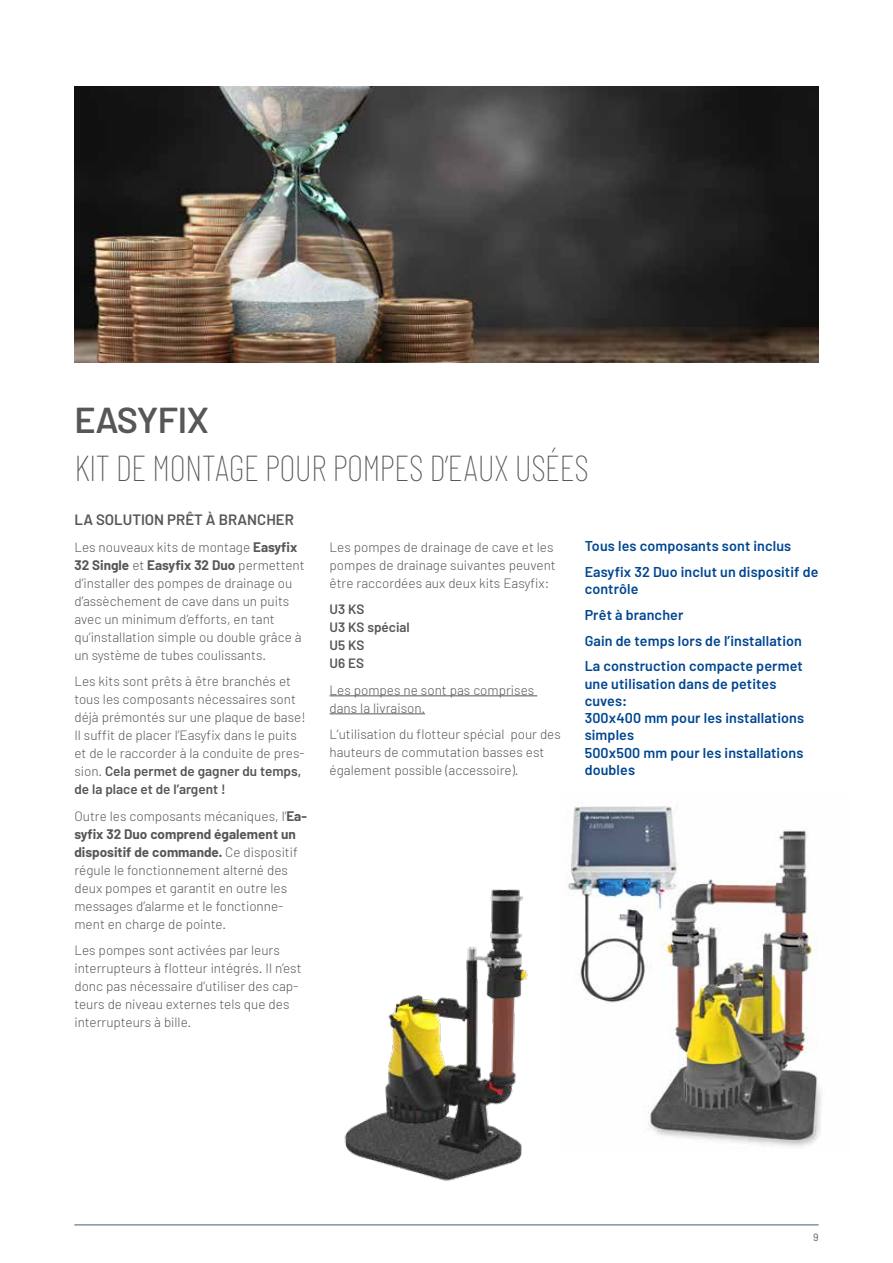
<style>
.page{position:relative;width:893px;height:1263px;background:#fff}
.page>*{position:absolute;margin:0;border:0;box-sizing:border-box;transform-origin:0 0}
.t1{font:100 36px "Barlow Condensed";letter-spacing:-.02em;color:#575756}
.t2{font:600 36px "Barlow";letter-spacing:-.015em;color:#575756}
.t3{font:600 15px "Barlow";color:#575756}
.t4{font:600 14.25px/17.2px "Barlow";letter-spacing:.01em;color:#004691}
.t5{font:300 13.5px/18px "Barlow";color:#575756}
.t6{font:600 13.5px/18px "Barlow";color:#575756}
.t7{font:10.5px "Barlow";color:#575756}
.s1{font-weight:700}
.s2{font-weight:600}
</style>
<div class="page">
<hr style="left:74px;top:1224px;width:745px;height:1px;background:#475c6d">
<img style="left:74px;top:86px;width:745px;height:276px">
<hr style="left:330px;top:695px;width:207px;height:1px;background:#575756">
<hr style="left:330px;top:713px;width:95px;height:1px;background:#575756">
<img style="left:566px;top:803px;width:256px;height:344px">
<img style="left:344px;top:889px;width:184px;height:292px">
<h1 class="t2" style="left:74px;top:397px;width:136px">EASYFIX</h1>
<h1 class="t1" style="left:74px;top:445px;width:516px">KIT DE MONTAGE POUR POMPES D’EAUX USÉES</h1>
<p class="t3" style="left:74px;top:511px;width:221px">LA SOLUTION PRÊT À BRANCHER</p>
<p class="t5" style="left:74px;top:538px;width:232px">Les nouveaux kits de montage <span class="s1">Easyfix 32 Single</span> et <span class="s1">Easyfix 32 Duo</span> permettent d’installer des pompes de drainage ou d’assèchement de cave dans un puits avec un minimum d’efforts, en tant qu’installation simple ou double grâce à un système de tubes coulissants.</p>
<p class="t5" style="left:74px;top:672px;width:233px">Les kits sont prêts à être branchés et tous les composants nécessaires sont déjà prémontés sur une plaque de base!<br>Il suffit de placer l’Easyfix dans le puits et de le raccorder à la conduite de pres&shy;sion. <span class="s2">Cela permet de gagner du temps, de la place et de l’argent !</span></p>
<p class="t5" style="left:74px;top:806px;width:234px">Outre les composants mécaniques, l’<span class="s1">Ea&shy;syfix 32 Duo comprend également un dispositif de commande.</span> Ce dispositif régule le fonctionnement alterné des deux pompes et garantit en outre les messages d’alarme et le fonctionne&shy;ment en charge de pointe.</p>
<p class="t5" style="left:74px;top:941px;width:229px">Les pompes sont activées par leurs interrupteurs à flotteur intégrés. Il n’est donc pas nécessaire d’utiliser des cap&shy;teurs de niveau externes tels que des interrupteurs à bille.</p>
<p class="t5" style="left:330px;top:538px;width:228px">Les pompes de drainage de cave et les pompes de drainage suivantes peuvent être raccordées aux deux kits Easyfix:</p>
<p class="t6" style="left:330px;top:600px;width:82px">U3 KS<br>U3 KS spécial<br>U5 KS<br>U6 ES</p>
<p class="t5" style="left:330px;top:681px;width:206px">Les pompes ne sont pas comprises dans la livraison.</p>
<p class="t5" style="left:330px;top:725px;width:233px">L’utilisation du flotteur spécial pour des hauteurs de commutation basses est également possible (accessoire).</p>
<p class="t4" style="left:585px;top:533px;width:235px;line-height:25.8px">Tous les composants sont inclus<br>Easyfix 32 Duo inclut un dispositif de</p>
<p class="t4" style="left:585px;top:576px;width:220px;line-height:25.8px">contrôle<br>Prêt à brancher<br>Gain de temps lors de l’installation<br>La construction compacte permet</p>
<p class="t4" style="left:585px;top:675px;width:221px">une utilisation dans de petites cuves:<br>300x400 mm pour les installations simples<br>500x500 mm pour les installations doubles</p>
<p class="t7" style="left:813px;top:1231px;width:7px">9</p>
</div>
